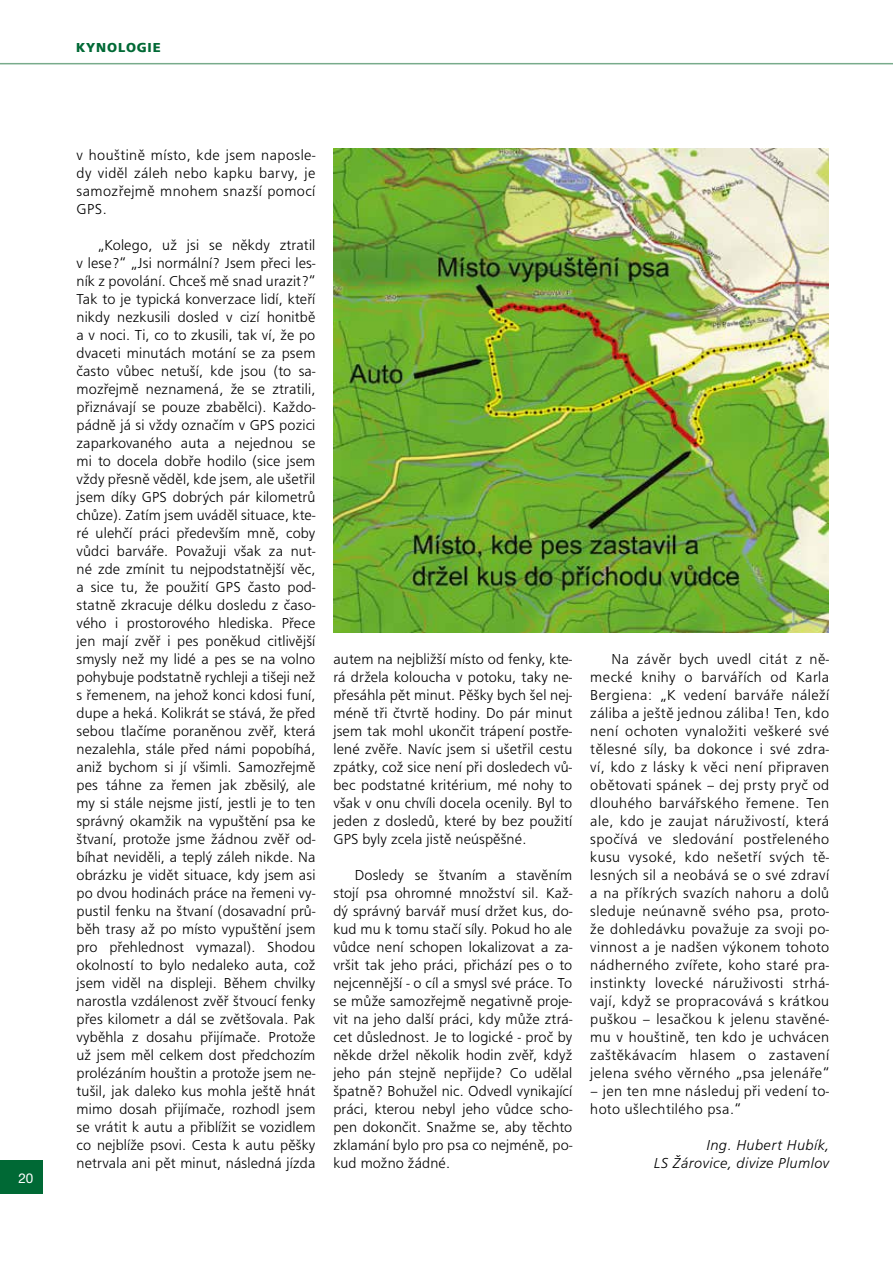
<style>
.page{position:relative;width:893px;height:1263px;background:#fff}
.page>*{position:absolute;margin:0;border:0;box-sizing:border-box;transform-origin:0 0}
.t1{font:300 15px/18px "F015 TOT";letter-spacing:.01em;color:#000;text-align:justify}
.t2{font:300 15px/18px "F015 TOT";letter-spacing:.03em;color:#000}
.t3{font:italic 300 15px/18px "F015 TOT";letter-spacing:.03em;color:#000;text-align:right}
.t4{font:700 13.5px "F015 TOT";letter-spacing:.065em;color:#006935}
.t5{font:13.5px "Helvetica Neue LT Pro";color:#fff}
</style>
<div class="page">
<hr style="left:0;top:63px;width:893px;height:1px;background:#78ab8b">
<div style="left:0;top:1160px;width:42px;height:34px;background:#006935"></div>
<img style="left:333px;top:149px;width:495px;height:484px">
<p class="t5" style="left:18px;top:1170px;width:16px">20</p>
<p class="t4" style="left:76px;top:40px;width:86px">KYNOLOGIE</p>
<p class="t1" style="left:77px;top:146px;width:241px">v houštině místo, kde jsem naposle&shy;dy viděl záleh nebo kapku barvy, je samozřejmě mnohem snazší pomocí GPS.</p>
<p class="t1" style="left:77px;top:236px;width:241px;text-indent:21px">„Kolego, už jsi se někdy ztratil v lese?“ „Jsi normální? Jsem přeci les&shy;ník z povolání. Chceš mě snad urazit?“ Tak to je typická konverzace lidí, kteří nikdy nezkusili dosled v cizí honitbě a v noci. Ti, co to zkusili, tak ví, že po dvaceti minutách motání se za psem často vůbec netuší, kde jsou (to sa&shy;mozřejmě neznamená, že se ztratili, přiznávají se pouze zbabělci). Každo&shy;pádně já si vždy označím v GPS pozici zaparkovaného auta a nejednou se mi to docela dobře hodilo (sice jsem vždy přesně věděl, kde jsem, ale ušetřil jsem díky GPS dobrých pár kilometrů chůze). Zatím jsem uváděl situace, kte&shy;ré ulehčí práci především mně, coby vůdci barváře. Považuji však za nut&shy;né zde zmínit tu nejpodstatnější věc, a sice tu, že použití GPS často pod&shy;statně zkracuje délku dosledu z časo&shy;vého i prostorového hlediska. Přece jen mají zvěř i pes poněkud citlivější smysly než my lidé a pes se na volno pohybuje podstatně rychleji a tišeji než s řemenem, na jehož konci kdosi funí, dupe a heká. Kolikrát se stává, že před sebou tlačíme poraněnou zvěř, která nezalehla, stále před námi popobíhá, aniž bychom si jí všimli. Samozřejmě pes táhne za řemen jak zběsilý, ale my si stále nejsme jistí, jestli je to ten správný okamžik na vypuštění psa ke štvaní, protože jsme žádnou zvěř od&shy;bíhat neviděli, a teplý záleh nikde. Na obrázku je vidět situace, kdy jsem asi po dvou hodinách práce na řemeni vy&shy;pustil fenku na štvaní (dosavadní prů&shy;běh trasy až po místo vypuštění jsem pro přehlednost vymazal). Shodou okolností to bylo nedaleko auta, což jsem viděl na displeji. Během chvilky narostla vzdálenost zvěř štvoucí fenky přes kilometr a dál se zvětšovala. Pak vyběhla z dosahu přijímače. Protože už jsem měl celkem dost předchozím prolézáním houštin a protože jsem ne&shy;tušil, jak daleko kus mohla ještě hnát mimo dosah přijímače, rozhodl jsem se vrátit k autu a přiblížit se vozidlem co nejblíže psovi. Cesta k autu pěšky netrvala ani pět minut, následná jízda</p>
<p class="t1" style="left:333px;top:650px;width:241px">autem na nejbližší místo od fenky, kte&shy;rá držela koloucha v potoku, taky ne&shy;přesáhla pět minut. Pěšky bych šel nej&shy;méně tři čtvrtě hodiny. Do pár minut jsem tak mohl ukončit trápení postře&shy;lené zvěře. Navíc jsem si ušetřil cestu zpátky, což sice není při dosledech vů&shy;bec podstatné kritérium, mé nohy to však v onu chvíli docela ocenily. Byl to jeden z dosledů, které by bez použití GPS byly zcela jistě neúspěšné.</p>
<p class="t1" style="left:333px;top:866px;width:241px;text-indent:21px">Dosledy se štvaním a stavěním stojí psa ohromné množství sil. Kaž&shy;dý správný barvář musí držet kus, do&shy;kud mu k tomu stačí síly. Pokud ho ale vůdce není schopen lokalizovat a za&shy;vršit tak jeho práci, přichází pes o to nejcennější - o cíl a smysl své práce. To se může samozřejmě negativně proje&shy;vit na jeho další práci, kdy může ztrá&shy;cet důslednost. Je to logické - proč by někde držel několik hodin zvěř, když jeho pán stejně nepřijde? Co udělal špatně? Bohužel nic. Odvedl vynikající práci, kterou nebyl jeho vůdce scho&shy;pen dokončit. Snažme se, aby těchto zklamání bylo pro psa co nejméně, po&shy;kud možno žádné.</p>
<p class="t1" style="left:590px;top:650px;width:241px;text-indent:21px">Na závěr bych uvedl citát z ně&shy;mecké knihy o barvářích od Karla Bergiena: „K vedení barváře náleží záliba a ještě jednou záliba! Ten, kdo není ochoten vynaložiti veškeré své tělesné síly, ba dokonce i své zdra&shy;ví, kdo z lásky k věci není připraven obětovati spánek – dej prsty pryč od dlouhého barvářského řemene. Ten ale, kdo je zaujat náruživostí, která spočívá ve sledování postřeleného kusu vysoké, kdo nešetří svých tě&shy;lesných sil a neobává se o své zdraví a na příkrých svazích nahoru a dolů sleduje neúnavně svého psa, proto&shy;že dohledávku považuje za svoji po&shy;vinnost a je nadšen výkonem tohoto nádherného zvířete, koho staré pra&shy;instinkty lovecké náruživosti strhá&shy;vají, když se propracovává s krátkou puškou – lesačkou k jelenu stavěné&shy;mu v houštině, ten kdo je uchvácen zaštěkávacím hlasem o zastavení jelena svého věrného „psa jelenáře“</p>
<p class="t2" style="left:590px;top:1082px;width:240px">– jen ten mne následuj při vedení to&shy;hoto ušlechtilého psa.“</p>
<p class="t3" style="left:654px;top:1136px;width:177px">Ing. Hubert Hubík,<br>LS Žárovice, divize Plumlov</p>
</div>
